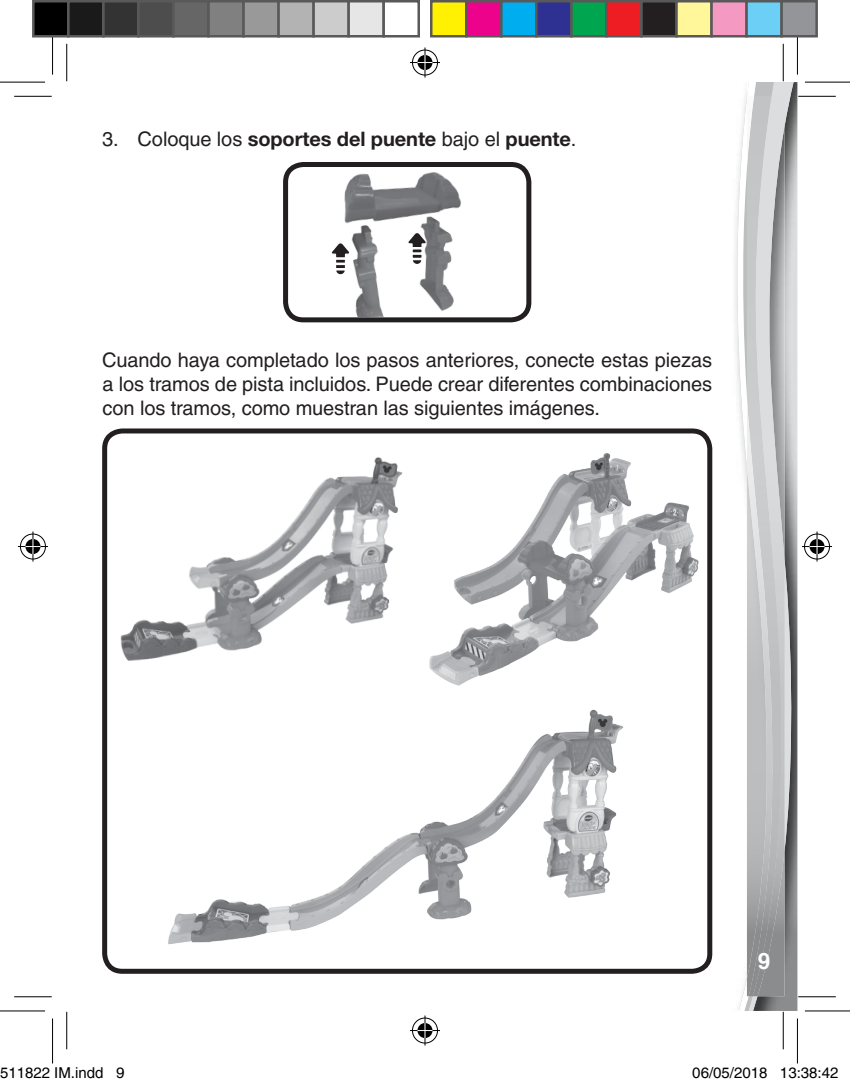
<style>
.page{position:relative;width:850px;height:1086px;background:#fff}
.page>*{position:absolute;margin:0;border:0;box-sizing:border-box;transform-origin:0 0}
.t1{font:700 22.5px "Helvetica";color:#fff}
.body_text1{font:500 20px/24px "Helvetica";letter-spacing:-.005em;color:#231f20;text-align:justify}
.body_text1-2{font:700 20px "Helvetica Neue 75";letter-spacing:-.005em;color:#231f20}
.t2{font:15px "Helvetica";color:#000}
.s1{font-family:"Helvetica";font-weight:500}
</style>
<div class="page">
<img style="left:793px;top:82px;width:4px;height:928px">
<svg style="left:774px;top:82px;width:19px;height:928px;background:#a1a3a3"></svg>
<img style="left:782px;top:96px;width:2px;height:900px">
<img style="left:774px;top:96px;width:8px;height:900px">
<svg style="left:736px;top:82px;width:38px;height:928px"></svg>
<img style="left:746px;top:96px;width:28px;height:900px">
<img style="left:429px;top:453px;width:270px;height:233px">
<img style="left:168px;top:709px;width:455px;height:236px">
<img style="left:120px;top:457px;width:283px;height:204px">
<div style="left:102px;top:428px;width:610px;height:545px;border:5px solid #231f20;border-radius:18px"></div>
<img style="left:332px;top:172px;width:130px;height:144px">
<div style="left:283px;top:162px;width:248px;height:160px;border:5px solid #231f20;border-radius:18px"></div>
<hr style="left:14px;top:96px;width:38px;height:1px;background:#000">
<hr style="left:797px;top:96px;width:38px;height:1px;background:#000">
<hr style="left:14px;top:996px;width:38px;height:1px;background:#000">
<hr style="left:797px;top:996px;width:38px;height:1px;background:#000">
<hr style="left:66px;top:44px;width:1px;height:37px;background:#000">
<hr style="left:66px;top:1011px;width:1px;height:38px;background:#000">
<hr style="left:782px;top:44px;width:1px;height:37px;background:#000">
<hr style="left:782px;top:1011px;width:1px;height:38px;background:#000">
<hr style="left:0;top:82px;width:45px;height:1px;background:#000">
<hr style="left:804px;top:82px;width:45px;height:1px;background:#000">
<hr style="left:0;top:1010px;width:45px;height:1px;background:#000">
<hr style="left:804px;top:1010px;width:45px;height:1px;background:#000">
<hr style="left:52px;top:30px;width:1px;height:45px;background:#000">
<hr style="left:52px;top:1018px;width:1px;height:45px;background:#000">
<hr style="left:796px;top:30px;width:1px;height:45px;background:#000">
<hr style="left:796px;top:1018px;width:1px;height:45px;background:#000">
<div style="left:410px;top:48px;width:29px;height:29px;border:3px solid #fff;border-radius:50%"></div>
<hr style="left:410px;top:61px;width:30px;height:3px;background:#fff">
<hr style="left:423px;top:47px;width:3px;height:30px;background:#fff">
<div style="left:415px;top:53px;width:19px;height:19px;border:3px solid #fff;border-radius:50%"></div>
<div style="left:412px;top:50px;width:25px;height:25px;border:1px solid #000;border-radius:50%"></div>
<hr style="left:410px;top:62px;width:30px;height:1px;background:#000">
<hr style="left:424px;top:47px;width:1px;height:30px;background:#000">
<svg style="left:417px;top:55px;width:15px;height:15px"></svg>
<div style="left:410px;top:1016px;width:29px;height:28px;border:3px solid #fff;border-radius:50%"></div>
<hr style="left:410px;top:1028px;width:30px;height:4px;background:#fff">
<hr style="left:423px;top:1015px;width:3px;height:30px;background:#fff">
<div style="left:415px;top:1021px;width:19px;height:18px;border:3px solid #fff;border-radius:50%"></div>
<div style="left:412px;top:1017px;width:25px;height:26px;border:1px solid #000;border-radius:50%"></div>
<hr style="left:410px;top:1030px;width:30px;height:1px;background:#000">
<hr style="left:424px;top:1015px;width:1px;height:30px;background:#000">
<svg style="left:417px;top:1022px;width:15px;height:15px"></svg>
<div style="left:19px;top:532px;width:28px;height:28px;border:3px solid #fff;border-radius:50%"></div>
<hr style="left:18px;top:545px;width:30px;height:3px;background:#fff">
<hr style="left:31px;top:531px;width:3px;height:30px;background:#fff">
<div style="left:24px;top:537px;width:18px;height:18px;border:3px solid #fff;border-radius:50%"></div>
<div style="left:20px;top:533px;width:26px;height:26px;border:1px solid #000;border-radius:50%"></div>
<hr style="left:18px;top:546px;width:30px;height:1px;background:#000">
<hr style="left:32px;top:531px;width:1px;height:30px;background:#000">
<svg style="left:25px;top:539px;width:15px;height:15px"></svg>
<div style="left:802px;top:532px;width:28px;height:28px;border:3px solid #fff;border-radius:50%"></div>
<hr style="left:801px;top:545px;width:30px;height:3px;background:#fff">
<hr style="left:815px;top:531px;width:3px;height:30px;background:#fff">
<div style="left:807px;top:537px;width:18px;height:18px;border:3px solid #fff;border-radius:50%"></div>
<div style="left:803px;top:533px;width:26px;height:26px;border:1px solid #000;border-radius:50%"></div>
<hr style="left:801px;top:546px;width:30px;height:1px;background:#000">
<hr style="left:816px;top:531px;width:1px;height:30px;background:#000">
<svg style="left:809px;top:539px;width:15px;height:15px"></svg>
<div style="left:33px;top:1px;width:35px;height:35px;background:#000"></div>
<div style="left:32px;top:0;width:38px;height:37px;border:2px solid #595959"></div>
<div style="left:68px;top:1px;width:35px;height:35px;background:#1a1a1a"></div>
<div style="left:67px;top:0;width:38px;height:37px;border:2px solid #595959"></div>
<div style="left:103px;top:1px;width:35px;height:35px;background:#333"></div>
<div style="left:102px;top:0;width:38px;height:37px;border:2px solid #595959"></div>
<div style="left:138px;top:1px;width:35px;height:35px;background:#4d4d4d"></div>
<div style="left:137px;top:0;width:38px;height:37px;border:2px solid #595959"></div>
<div style="left:173px;top:1px;width:35px;height:35px;background:#666"></div>
<div style="left:172px;top:0;width:38px;height:37px;border:2px solid #595959"></div>
<div style="left:208px;top:1px;width:35px;height:35px;background:#808080"></div>
<div style="left:207px;top:0;width:38px;height:37px;border:2px solid #595959"></div>
<div style="left:243px;top:1px;width:35px;height:35px;background:#999"></div>
<div style="left:242px;top:0;width:38px;height:37px;border:2px solid #595959"></div>
<div style="left:278px;top:1px;width:35px;height:35px;background:#b3b3b3"></div>
<div style="left:277px;top:0;width:38px;height:37px;border:2px solid #595959"></div>
<div style="left:313px;top:1px;width:35px;height:35px;background:#ccc"></div>
<div style="left:312px;top:0;width:38px;height:37px;border:2px solid #595959"></div>
<div style="left:348px;top:1px;width:35px;height:35px;background:#e6e6e6"></div>
<div style="left:347px;top:0;width:38px;height:37px;border:2px solid #595959"></div>
<div style="left:382px;top:0;width:38px;height:37px;border:2px solid #595959"></div>
<div style="left:431px;top:1px;width:35px;height:35px;background:#fff101"></div>
<div style="left:430px;top:0;width:37px;height:37px;border:2px solid #595959"></div>
<div style="left:466px;top:1px;width:35px;height:35px;background:#ed028c"></div>
<div style="left:465px;top:0;width:37px;height:37px;border:2px solid #595959"></div>
<div style="left:501px;top:1px;width:35px;height:35px;background:#00aeef"></div>
<div style="left:500px;top:0;width:37px;height:37px;border:2px solid #595959"></div>
<div style="left:536px;top:1px;width:35px;height:35px;background:#2e3092"></div>
<div style="left:535px;top:0;width:37px;height:37px;border:2px solid #595959"></div>
<div style="left:571px;top:1px;width:35px;height:35px;background:#00a54f"></div>
<div style="left:570px;top:0;width:37px;height:37px;border:2px solid #595959"></div>
<div style="left:606px;top:1px;width:35px;height:35px;background:#ee1d23"></div>
<div style="left:605px;top:0;width:37px;height:37px;border:2px solid #595959"></div>
<div style="left:641px;top:1px;width:35px;height:35px;background:#231f20"></div>
<div style="left:640px;top:0;width:37px;height:37px;border:2px solid #595959"></div>
<div style="left:676px;top:1px;width:35px;height:35px;background:#fff79a"></div>
<div style="left:675px;top:0;width:37px;height:37px;border:2px solid #595959"></div>
<div style="left:711px;top:1px;width:35px;height:35px;background:#f499c2"></div>
<div style="left:710px;top:0;width:37px;height:37px;border:2px solid #595959"></div>
<div style="left:746px;top:1px;width:35px;height:35px;background:#6bcff6"></div>
<div style="left:745px;top:0;width:37px;height:37px;border:2px solid #595959"></div>
<div style="left:781px;top:1px;width:35px;height:35px;background:#939598"></div>
<div style="left:780px;top:0;width:37px;height:37px;border:2px solid #595959"></div>
<p class="body_text1-2" style="left:102px;top:126px;width:475px"><span class="s1">3. Coloque los</span> soportes del puente <span class="s1">bajo el</span> puente<span class="s1">.</span></p>
<p class="body_text1" style="left:102px;top:347px;width:611px">Cuando haya completado los pasos anteriores, conecte estas piezas a los tramos de pista incluidos. Puede crear diferentes combinaciones con los tramos, como muestran las siguientes imágenes.</p>
<p class="t1" style="left:757px;top:943px;width:14px">9</p>
<p class="t2" style="left:0;top:1064px;width:126px">511822 IM.indd 9</p>
<p class="t2" style="left:692px;top:1064px;width:147px">06/05/2018 13:38:42</p>
</div>
